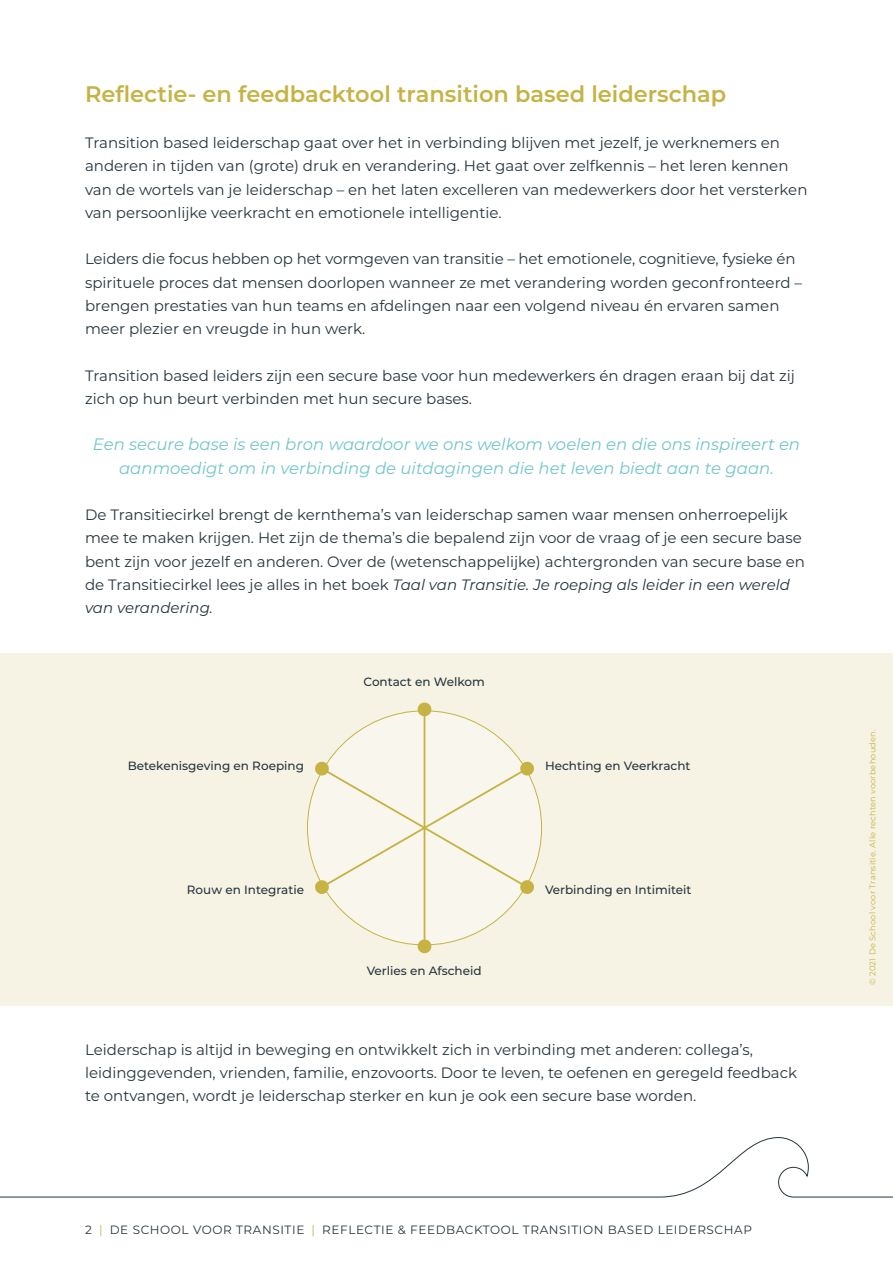
<style>
.page{position:relative;width:893px;height:1263px;background:#fff}
.page>*{position:absolute;margin:0;border:0;box-sizing:border-box;transform-origin:0 0}
.t1{font:600 22.5px "Montserrat";color:#c6b343}
.t2{font:italic 16.5px/23.2px "Montserrat";color:#72c6cb;text-align:center}
.t3{font:15px/23.2px "Montserrat";color:#26353e}
.t4{font:500 12px "Montserrat";color:#26353e}
.t5{font:12px "Montserrat";letter-spacing:.05em;color:#26353e}
.t6{font:8.25px "Montserrat";letter-spacing:.02em;color:#c6b343}
.s1{font-style:italic}
.s2{color:#c6b343}
</style>
<div class="page">
<div style="left:0;top:653px;width:893px;height:353px;background:#f6f3e4"></div>
<svg style="left:0;top:1137px;width:893px;height:61px"></svg>
<div style="left:307px;top:711px;width:235px;height:234px;background:#f9f7ed;border-radius:50%"></div>
<hr style="left:424px;top:710px;width:1px;height:236px;background:#c6b343">
<svg style="left:417px;top:702px;width:15px;height:15px"></svg>
<svg style="left:417px;top:939px;width:15px;height:15px"></svg>
<svg style="left:314px;top:761px;width:221px;height:134px"></svg>
<h1 class="t1" style="left:85px;top:78px;width:643px">Reflectie- en feedbacktool transition based leiderschap</h1>
<p class="t3" style="left:85px;top:131px;width:724px">Transition based leiderschap gaat over het in verbinding blijven met jezelf, je werknemers en anderen in tijden van (grote) druk en verandering. Het gaat over zelfkennis – het leren kennen van de wortels van je leiderschap – en het laten excelleren van medewerkers door het versterken van persoonlijke veerkracht en emotionele intelligentie.</p>
<p class="t3" style="left:85px;top:247px;width:718px">Leiders die focus hebben op het vormgeven van transitie – het emotionele, cognitieve, fysieke én spirituele proces dat mensen doorlopen wanneer ze met verandering worden geconfronteerd – brengen prestaties van hun teams en afdelingen naar een volgend niveau én ervaren samen meer plezier en vreugde in hun werk.</p>
<p class="t3" style="left:85px;top:363px;width:711px">Transition based leiders zijn een secure base voor hun medewerkers én dragen eraan bij dat zij zich op hun beurt verbinden met hun secure bases.</p>
<p class="t2" style="left:93px;top:432px;width:709px">Een secure base is een bron waardoor we ons welkom voelen en die ons inspireert en aanmoedigt om in verbinding de uitdagingen die het leven biedt aan te gaan.</p>
<p class="t3" style="left:85px;top:503px;width:721px">De Transitiecirkel brengt de kernthema’s van leiderschap samen waar mensen onherroepelijk mee te maken krijgen. Het zijn de thema’s die bepalend zijn voor de vraag of je een secure base bent zijn voor jezelf en anderen. Over de (wetenschappelijke) achtergronden van secure base en de Transitiecirkel lees je alles in het boek <span class="s1">Taal van Transitie. Je roeping als leider in een wereld van verandering.</span></p>
<p class="t4" style="left:364px;top:674px;width:123px">Contact en Welkom</p>
<p class="t4" style="left:128px;top:757px;width:178px">Betekenisgeving en Roeping</p>
<p class="t4" style="left:545px;top:757px;width:147px">Hechting en Veerkracht</p>
<p class="t4" style="left:187px;top:881px;width:119px">Rouw en Integratie</p>
<p class="t4" style="left:545px;top:881px;width:148px">Verbinding en Intimiteit</p>
<p class="t4" style="left:367px;top:963px;width:116px">Verlies en Afscheid</p>
<p class="t3" style="left:85px;top:1037px;width:713px">Leiderschap is altijd in beweging en ontwikkelt zich in verbinding met anderen: collega’s, leidinggevenden, vrienden, familie, enzovoorts. Door te leven, te oefenen en geregeld feedback te ontvangen, wordt je leiderschap sterker en kun je ook een secure base worden.</p>
<p class="t5" style="left:85px;top:1222px;width:668px">2 <span class="s2">|</span> DE SCHOOL VOOR TRANSITIE <span class="s2">|</span> REFLECTIE &amp; FEEDBACKTOOL TRANSITION BASED LEIDERSCHAP</p>
<p class="t6" style="left:867px;top:985px;width:257px;rotate:-90deg">© 2021 De School voor Transitie. Alle rechten voorbehouden.</p>
</div>
